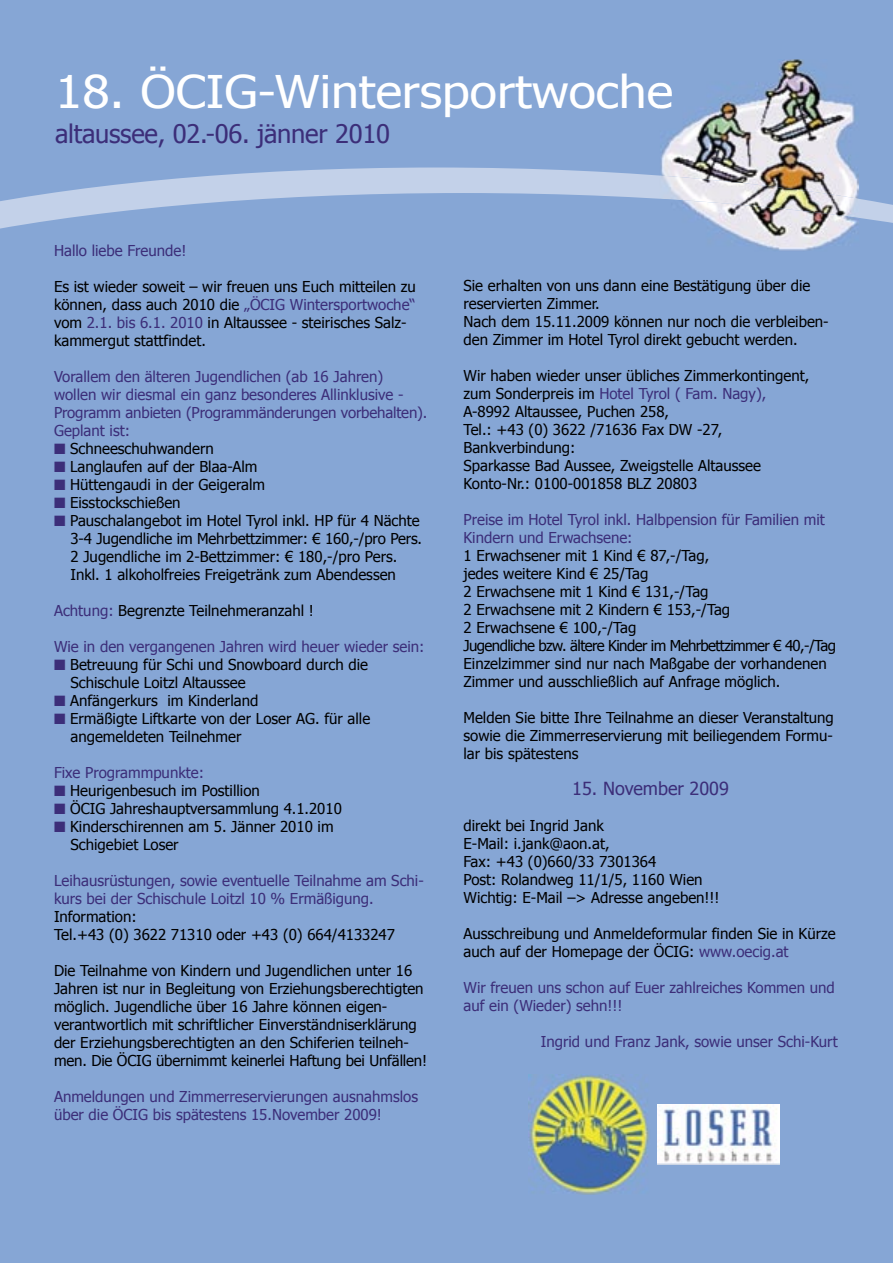
<style>
.page{position:relative;width:893px;height:1263px;background:#86a6d5}
.page>*{position:absolute;margin:0;border:0;box-sizing:border-box;transform-origin:0 0}
.t1{font:45px "Tahoma";color:#fff;scale:1.11 1}
.t2{font:25.5px "Tahoma";letter-spacing:-.01em;color:#3c2e79}
.t3{font:18px "Tahoma";color:#3c2e79}
.t4{font:15px/18px "Tahoma";color:#000}
.t5{font:15px/18px "Tahoma";color:#3c2e79}
.s1{color:#3c2e79}
</style>
<div class="page">
<svg style="left:53px;top:167px;width:594px;height:26px;fill:#c3d1e9"></svg>
<svg style="left:0;top:193px;width:893px;height:36px"></svg>
<img style="left:529px;top:1074px;width:121px;height:120px">
<img style="left:658px;top:1105px;width:121px;height:59px">
<img style="left:660px;top:59px;width:199px;height:192px">
<img style="left:660px;top:176px;width:199px;height:40px">
<img style="left:844px;top:212px;width:15px;height:6px">
<img style="left:660px;top:67px;width:12px;height:50px">
<h1 class="t1" style="left:55px;top:61px;width:558px">18. ÖCIG-Wintersportwoche</h1>
<h2 class="t2" style="left:55px;top:117px;width:336px">altaussee, 02.-06. jänner 2010</h2>
<p class="t5" style="left:54px;top:241px;width:134px">Hallo liebe Freunde!</p>
<p class="t4" style="left:54px;top:277px;width:363px">Es ist wieder soweit – wir freuen uns Euch mitteilen zu können, dass auch 2010 die <span class="s1">„ÖCIG Wintersportwoche“ </span>vom <span class="s1">2.1. bis 6.1. 2010</span> in Altaussee - steirisches Salz&shy;kammergut stattfindet.</p>
<p class="t5" style="left:54px;top:367px;width:375px">Vorallem den älteren Jugendlichen (ab 16 Jahren) wollen wir diesmal ein ganz besonderes Allinklusive - Programm anbieten (Programmänderungen vorbehalten).<br>Geplant ist:</p>
<p class="t4" style="left:54px;top:439px;width:161px"><span class="s1">■</span> Schneeschuhwandern</p>
<p class="t4" style="left:54px;top:457px;width:205px"><span class="s1">■</span> Langlaufen auf der Blaa-Alm</p>
<p class="t4" style="left:54px;top:475px;width:213px"><span class="s1">■</span> Hüttengaudi in der Geigeralm</p>
<p class="t4" style="left:54px;top:493px;width:128px"><span class="s1">■</span> Eisstockschießen</p>
<p class="t4" style="left:70px;top:511px;width:353px;text-indent:-16px"><span class="s1">■</span> Pauschalangebot im Hotel Tyrol inkl. HP für 4 Nächte 3-4 Jugendliche im Mehrbettzimmer: € 160,-/pro Pers.<br>2 Jugendliche im 2-Bettzimmer: € 180,-/pro Pers.<br>Inkl. 1 alkoholfreies Freigetränk zum Abendessen</p>
<p class="t4" style="left:54px;top:601px;width:261px"><span class="s1">Achtung:</span> Begrenzte Teilnehmeranzahl !</p>
<p class="t5" style="left:54px;top:637px;width:372px">Wie in den vergangenen Jahren wird heuer wieder sein:</p>
<p class="t4" style="left:70px;top:655px;width:299px;text-indent:-16px"><span class="s1">■</span> Betreuung für Schi und Snowboard durch die<br>Schischule Loitzl Altaussee</p>
<p class="t4" style="left:54px;top:691px;width:206px"><span class="s1">■</span> Anfängerkurs im Kinderland</p>
<p class="t4" style="left:70px;top:709px;width:301px;text-indent:-16px"><span class="s1">■</span> Ermäßigte Liftkarte von der Loser AG. für alle angemeldeten Teilnehmer</p>
<p class="t5" style="left:54px;top:763px;width:152px">Fixe Programmpunkte:</p>
<p class="t4" style="left:54px;top:781px;width:207px"><span class="s1">■</span> Heurigenbesuch im Postillion</p>
<p class="t4" style="left:54px;top:799px;width:289px"><span class="s1">■</span> ÖCIG Jahreshauptversammlung 4.1.2010</p>
<p class="t4" style="left:70px;top:817px;width:265px;text-indent:-16px"><span class="s1">■</span> Kinderschirennen am 5. Jänner 2010 im<br>Schigebiet Loser</p>
<p class="t5" style="left:54px;top:871px;width:371px">Leihausrüstungen, sowie eventuelle Teilnahme am Schi&shy;kurs bei der Schischule Loitzl 10 % Ermäßigung.</p>
<p class="t4" style="left:54px;top:907px;width:342px">Information:<br>Tel.+43 (0) 3622 71310 oder +43 (0) 664/4133247</p>
<p class="t4" style="left:54px;top:961px;width:375px">Die Teilnahme von Kindern und Jugendlichen unter 16<br>Jahren ist nur in Begleitung von Erziehungsberechtigten möglich. Jugendliche über 16 Jahre können eigen&shy;verantwortlich mit schriftlicher Einverständniserklärung der Erziehungsberechtigten an den Schiferien teilneh&shy;men. Die ÖCIG übernimmt keinerlei Haftung bei Unfällen!</p>
<p class="t5" style="left:54px;top:1087px;width:366px">Anmeldungen und Zimmerreservierungen ausnahmslos über die ÖCIG bis spätestens 15.November 2009!</p>
<p class="t4" style="left:463px;top:275px;width:367px">Sie erhalten von uns dann eine Bestätigung über die reservierten Zimmer.<br>Nach dem 15.11.2009 können nur noch die verbleiben&shy;den Zimmer im Hotel Tyrol direkt gebucht werden.</p>
<p class="t4" style="left:463px;top:365px;width:347px">Wir haben wieder unser übliches Zimmerkontingent, zum Sonderpreis im <span class="s1">Hotel Tyrol ( Fam. Nagy), </span>A-8992 Altaussee, Puchen 258,<br>Tel.: +43 (0) 3622 /71636 Fax DW -27, Bankverbindung:<br>Sparkasse Bad Aussee, Zweigstelle Altaussee Konto-Nr.: 0100-001858 BLZ 20803</p>
<p class="t5" style="left:463px;top:509px;width:363px">Preise im Hotel Tyrol inkl. Halbpension für Familien mit<br>Kindern und Erwachsene:</p>
<p class="t4" style="left:463px;top:545px;width:374px">1 Erwachsener mit 1 Kind € 87,-/Tag,<br>jedes weitere Kind € 25/Tag<br>2 Erwachsene mit 1 Kind € 131,-/Tag<br>2 Erwachsene mit 2 Kindern € 153,-/Tag<br>2 Erwachsene € 100,-/Tag<br>Jugendliche bzw. ältere Kinder im Mehrbettzimmer € 40,-/Tag Einzelzimmer sind nur nach Maßgabe der vorhandenen Zimmer und ausschließlich auf Anfrage möglich.</p>
<p class="t4" style="left:463px;top:707px;width:372px;text-align:justify">Melden Sie bitte Ihre Teilnahme an dieser Veranstaltung sowie die Zimmerreservierung mit beiliegendem Formu&shy;lar bis spätestens</p>
<p class="t3" style="left:572px;top:776px;width:158px">15. November 2009</p>
<p class="t4" style="left:463px;top:815px;width:258px">direkt bei Ingrid Jank<br>E-Mail: i.jank@aon.at,<br>Fax: +43 (0)660/33 7301364<br>Post: Rolandweg 11/1/5, 1160 Wien<br>Wichtig: E-Mail –&gt; Adresse angeben!!!</p>
<p class="t4" style="left:463px;top:923px;width:374px">Ausschreibung und Anmeldeformular finden Sie in Kürze auch auf der Homepage der ÖCIG: <span class="s1">www.oecig.at</span></p>
<p class="t5" style="left:463px;top:977px;width:373px">Wir freuen uns schon auf Euer zahlreiches Kommen und auf ein (Wieder) sehn!!!</p>
<p class="t5" style="left:541px;top:1031px;width:298px">Ingrid und Franz Jank, sowie unser Schi-Kurt</p>
</div>
